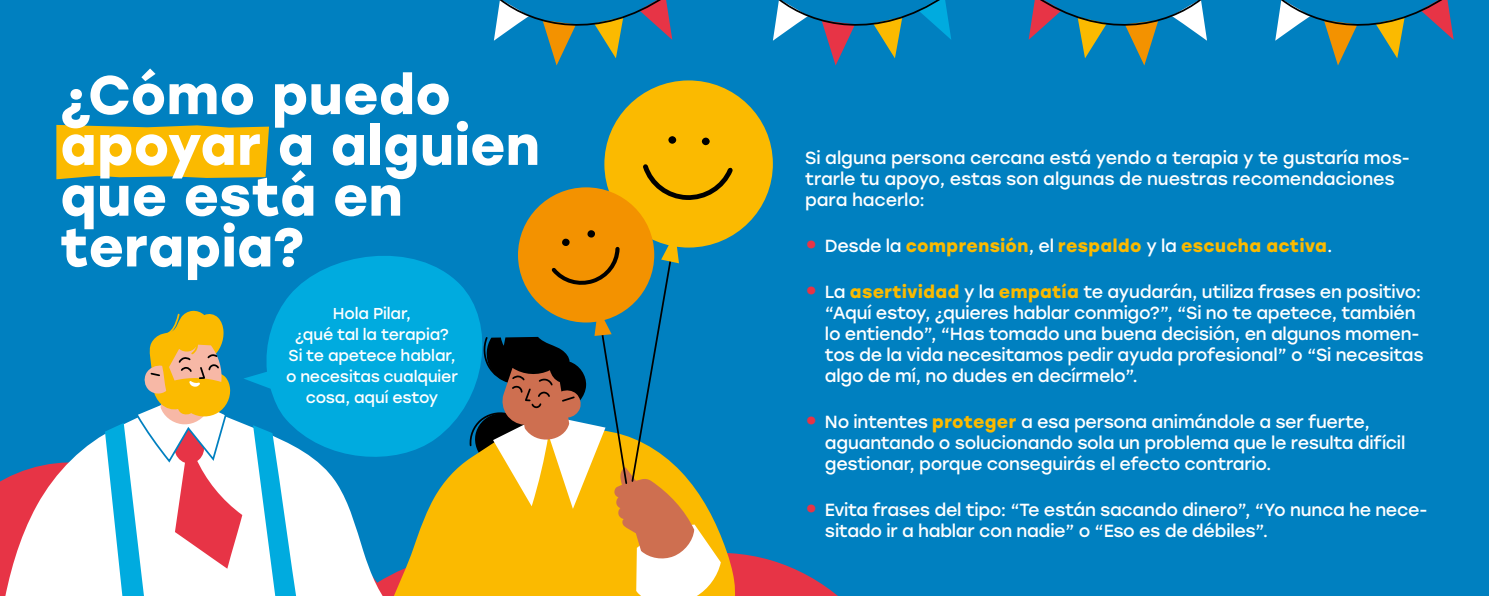
<style>
.page{position:relative;width:1489px;height:596px;background:#fff}
.page>*{position:absolute;margin:0;border:0;box-sizing:border-box;transform-origin:0 0}
.t1{font:700 54.25px/50.8px "Stolzl";letter-spacing:.01em;color:#fff}
.t2{font:17.5px/21px "Stolzl";letter-spacing:-.015em;color:#fff}
.t3{font:700 17.5px "Stolzl";letter-spacing:.025em;color:#fbba00}
.t4{font:15.75px/21px "Stolzl";letter-spacing:-.01em;color:#fff;text-align:center}
.s1{font-weight:400;font-size:26.25px;color:#e73446}
.s2{font-weight:400;color:#fff}
.s3{font-size:26.25px;color:#e73446}
.s4{font-weight:700;color:#fbba00}
</style>
<div class="page">
<div style="left:1px;top:1px;width:1487px;height:594px;background:#0080c0"></div>
<svg style="left:56px;top:125px;width:213px;height:54px;background:#e9b60d"></svg>
<svg style="left:0;top:461px;width:837px;height:134px"></svg>
<svg style="left:244px;top:256px;width:225px;height:170px;fill:#00abdf"></svg>
<svg style="left:397px;top:426px;width:72px;height:169px"></svg>
<div style="left:604px;top:80px;width:169px;height:168px;background:#fbba00;border-radius:50%"></div>
<svg style="left:2px;top:413px;width:395px;height:182px;fill:#fff"></svg>
<svg style="left:105px;top:310px;width:137px;height:285px"></svg>
<svg style="left:253px;top:425px;width:46px;height:170px;background:#83d3ed"></svg>
<svg style="left:772px;top:0;width:179px;height:65px"></svg>
<svg style="left:1028px;top:0;width:178px;height:65px"></svg>
<svg style="left:1275px;top:0;width:178px;height:65px"></svg>
<svg style="left:469px;top:0;width:276px;height:595px"></svg>
<h1 class="t1" style="left:60px;top:67px;width:481px">¿Cómo puedo apoyar a alguien que está en terapia?</h1>
<p class="t4" style="left:286px;top:302px;width:173px">Hola Pilar,<br>¿qué tal la terapia?<br>Si te apetece hablar, o necesitas cualquier cosa, aquí estoy</p>
<p class="t2" style="left:805px;top:146px;width:606px">Si alguna persona cercana está yendo a terapia y te gustaría mos&shy;trarle tu apoyo, estas son algunas de nuestras recomendaciones para hacerlo:</p>
<p class="t3" style="left:805px;top:233px;width:529px"><span class="s1">•</span> <span class="s2">Desde la</span> comprensión<span class="s2">, el</span> respaldo <span class="s2">y la</span> escucha activa<span class="s2">.</span></p>
<p class="t2" style="left:825px;top:280px;width:600px;text-indent:-20px"><span class="s3">•</span> La <span class="s4">asertividad</span> y la <span class="s4">empatía</span> te ayudarán, utiliza frases en positivo: “Aquí estoy, ¿quieres hablar conmigo?”, “Si no te apetece, también lo entiendo”, “Has tomado una buena decisión, en algunos momen&shy;tos de la vida necesitamos pedir ayuda profesional” o “Si necesitas algo de mí, no dudes en decírmelo”.</p>
<p class="t2" style="left:825px;top:410px;width:582px;text-indent:-20px"><span class="s3">•</span> No intentes <span class="s4">proteger</span> a esa persona animándole a ser fuerte, aguantando o solucionando sola un problema que le resulta difícil gestionar, porque conseguirás el efecto contrario.</p>
<p class="t2" style="left:825px;top:498px;width:604px;text-indent:-20px"><span class="s3">•</span> Evita frases del tipo: “Te están sacando dinero”, “Yo nunca he nece&shy;sitado ir a hablar con nadie” o “Eso es de débiles”.</p>
</div>
